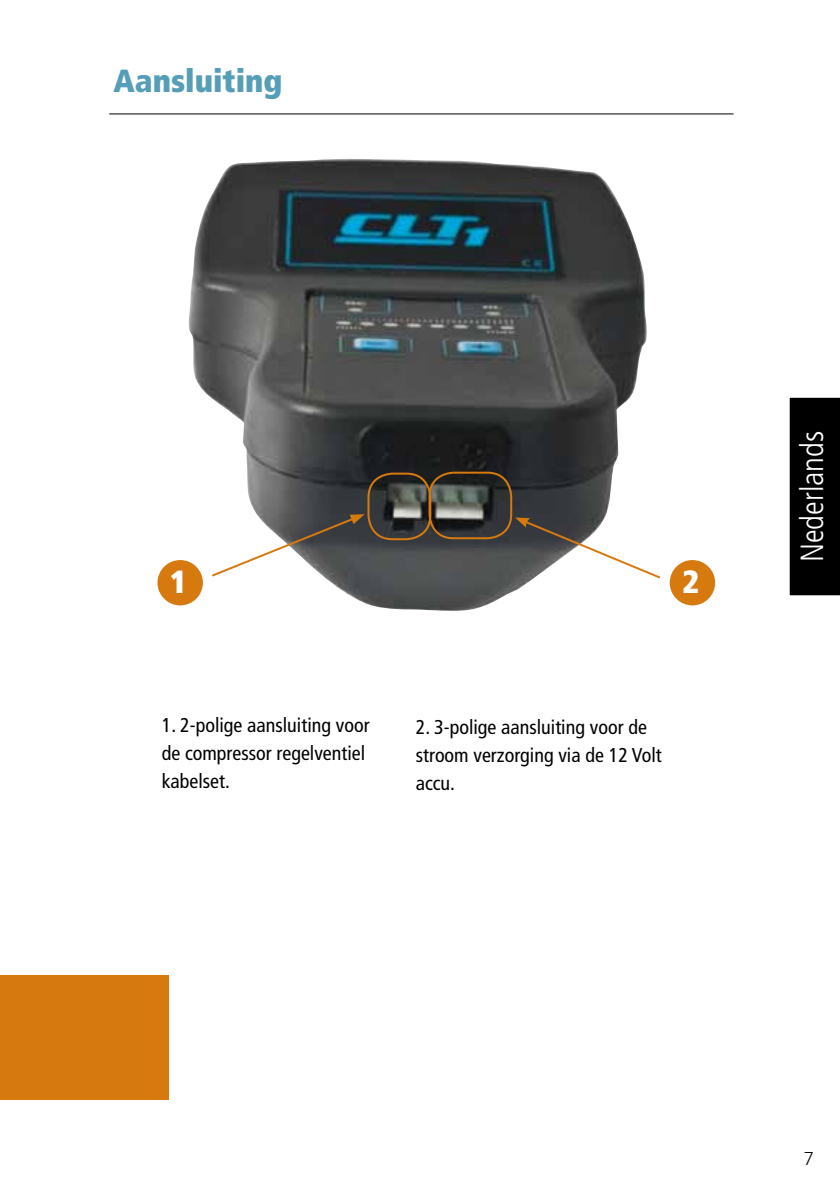
<style>
.page{position:relative;width:840px;height:1191px;background:#fff}
.page>*{position:absolute;margin:0;border:0;box-sizing:border-box;transform-origin:0 0}
.t1{font:900 condensed 32px "Frutiger";color:#569eb7}
.t2{font:300 condensed 32px "Frutiger";color:#fff}
.t3{font:900 condensed 32px "Frutiger";color:#fff}
.t4{font:condensed 20px/28px "Frutiger";color:#000}
.t5{font:300 18px "Trade Gothic";color:#000}
</style>
<div class="page">
<hr style="left:109px;top:113px;width:624px;height:1px;background:#000">
<div style="left:0;top:975px;width:168px;height:125px;background:#d67a0f"></div>
<img style="left:187px;top:159px;width:459px;height:452px">
<div style="left:367px;top:472px;width:64px;height:68px;border:2px solid #d67a0f;border-radius:24px"></div>
<div style="left:428px;top:471px;width:84px;height:68px;border:2px solid #d67a0f;border-radius:24px"></div>
<svg style="left:209px;top:514px;width:155px;height:64px"></svg>
<svg style="left:514px;top:517px;width:147px;height:63px"></svg>
<div style="left:157px;top:560px;width:46px;height:45px;background:#d67a0f;border-radius:50%"></div>
<div style="left:669px;top:560px;width:45px;height:45px;background:#d67a0f;border-radius:50%"></div>
<div style="left:789px;top:397px;width:50px;height:199px;background:#000"></div>
<h1 class="t1" style="left:113px;top:61px;width:170px">Aansluiting</h1>
<h1 class="t3" style="left:170px;top:562px;width:18px">1</h1>
<h1 class="t3" style="left:682px;top:562px;width:18px">2</h1>
<p class="t4" style="left:162px;top:711px;width:209px">1. 2-polige aansluiting voor de compressor regelventiel kabelset.</p>
<p class="t4" style="left:415px;top:713px;width:247px">2. 3-polige aansluiting voor de stroom verzorging via de 12 Volt accu.</p>
<h1 class="t2" style="left:793px;top:562px;width:133px;rotate:-90deg">Nederlands</h1>
<p class="t5" style="left:803px;top:1148px;width:12px">7</p>
</div>
